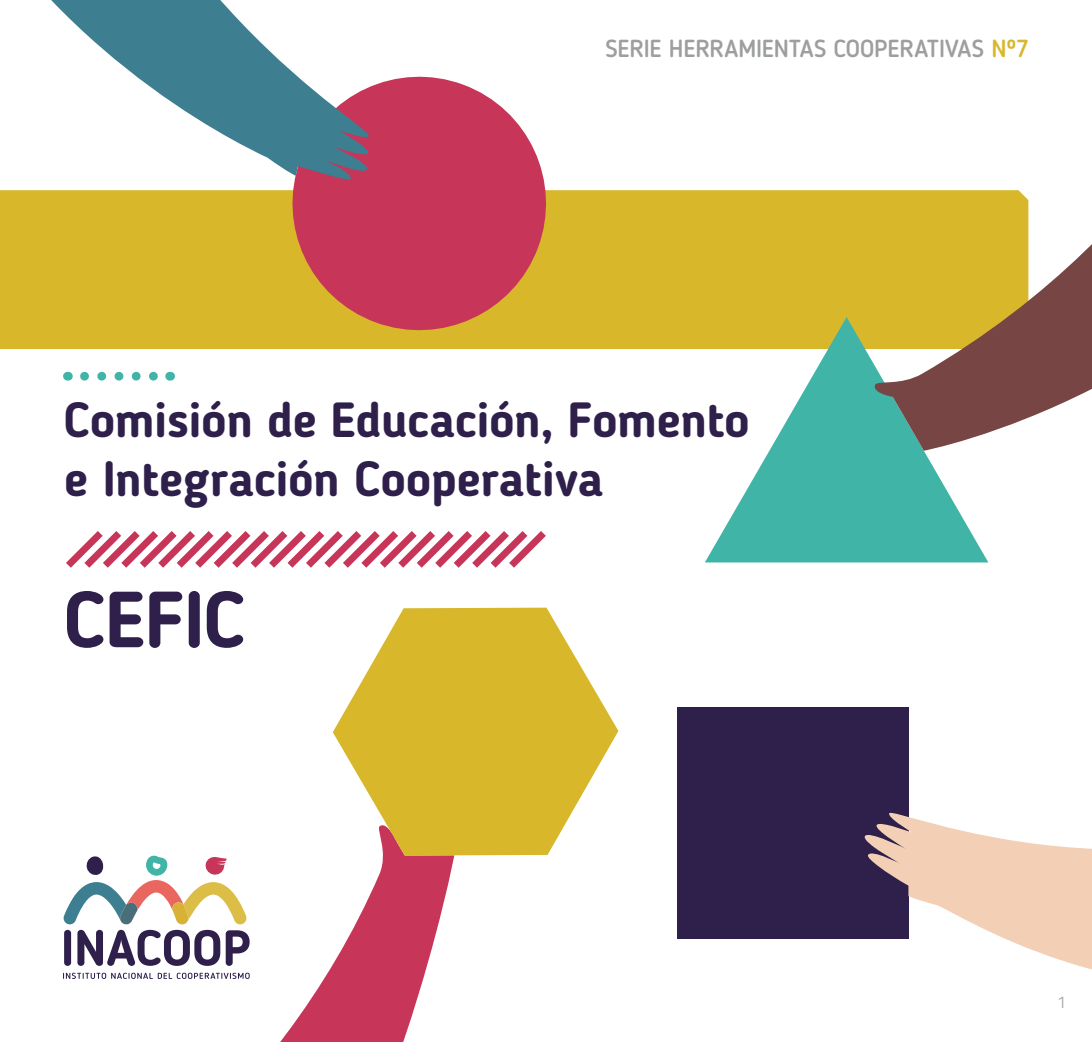
<style>
.page{position:relative;width:1092px;height:1042px;background:#fff}
.page>*{position:absolute;margin:0;border:0;box-sizing:border-box;transform-origin:0 0}
.t1{font:700 78.75px "Blogger Sans";letter-spacing:-.01em;color:#2e1f4b}
.t2{font:700 49px/58.8px "Blogger Sans";letter-spacing:-.01em;color:#2e1f4b}
.t3{font:500 24.5px "Blogger Sans";letter-spacing:-.005em;color:#9c9e9f}
.t4{font:300 15.75px "Blogger Sans";color:#9c9e9f}
.s1{color:#d8b72b}
</style>
<div class="page">
<svg style="left:64px;top:930px;width:7px;height:36px"></svg>
<svg style="left:63px;top:972px;width:2px;height:7px"></svg>
<div style="left:0;top:190px;width:871px;height:159px;background:#d8b72b"></div>
<svg style="left:66px;top:531px;width:480px;height:37px"></svg>
<svg style="left:84px;top:372px;width:74px;height:9px"></svg>
<div style="left:676px;top:707px;width:232px;height:232px;background:#2e1f4b"></div>
<svg style="left:864px;top:769px;width:227px;height:200px"></svg>
<svg style="left:65px;top:855px;width:389px;height:187px"></svg>
<svg style="left:333px;top:607px;width:285px;height:248px;fill:#d8b72b"></svg>
<svg style="left:276px;top:76px;width:286px;height:270px;background:#cf655b"></svg>
<svg style="left:51px;top:0;width:321px;height:182px"></svg>
<svg style="left:704px;top:317px;width:284px;height:245px;fill:#40b4a7"></svg>
<svg style="left:871px;top:190px;width:220px;height:261px"></svg>
<p class="t3" style="left:605px;top:34px;width:425px">SERIE HERRAMIENTAS COOPERATIVAS <span class="s1">Nº7</span></p>
<p class="t2" style="left:64px;top:390px;width:687px">Comisión de Educación, Fomento e Integración Cooperativa</p>
<h1 class="t1" style="left:64px;top:572px;width:182px">CEFIC</h1>
<p class="t4" style="left:1057px;top:992px;width:9px">1</p>
</div>
